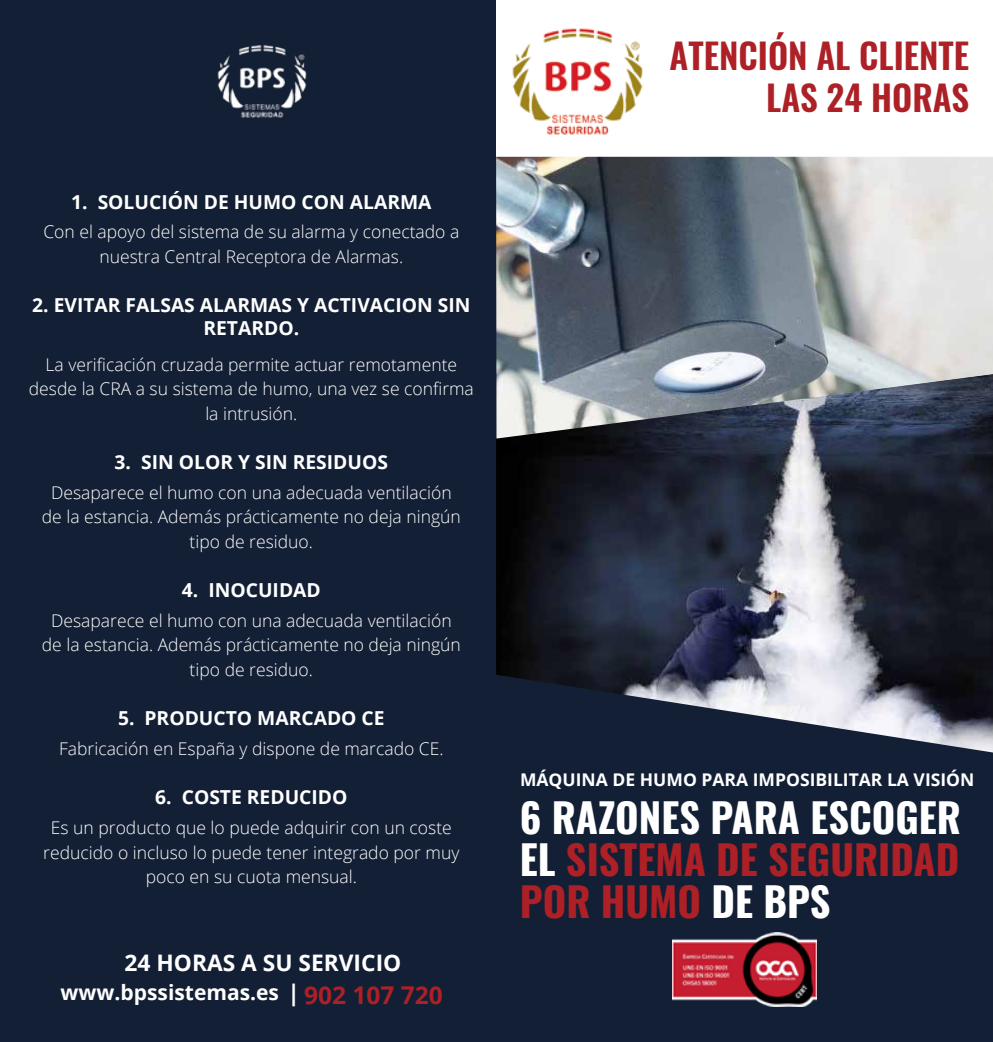
<style>
.page{position:relative;width:993px;height:1042px;background:#fff}
.page>*{position:absolute;margin:0;border:0;box-sizing:border-box;transform-origin:0 0}
.t1{font:700 40.25px/42px "Oswald";color:#fff;text-align:justify}
.t2{font:600 35px/42px "Oswald";color:#ac2026;text-align:right}
.t3{font:700 22.75px "Open Sans";color:#fff}
.t4{font:700 21px "Open Sans";color:#fff}
.t5{font:700 19.25px/23.1px "Open Sans";color:#fff;text-align:center}
.t6{font:300 17.5px/24.5px "Open Sans";color:#fff;text-align:center}
.t7{font:700 17.5px "Open Sans";color:#fff}
.s1{font-size:22.75px}
.s2{font-size:24.5px;color:#ac2026}
.s3{color:#ac2026}
</style>
<div class="page">
<div style="left:0;top:0;width:496px;height:1042px;background:#131f34"></div>
<img style="left:512px;top:28px;width:131px;height:107px">
<div style="left:496px;top:752px;width:496px;height:290px;background:#131f34"></div>
<img style="left:496px;top:439px;width:496px;height:313px">
<img style="left:672px;top:933px;width:144px;height:73px">
<img style="left:217px;top:45px;width:90px;height:73px">
<img style="left:496px;top:157px;width:496px;height:282px">
<p class="t5" style="left:71px;top:190px;width:362px">1. SOLUCIÓN DE HUMO CON ALARMA</p>
<p class="t6" style="left:43px;top:219px;width:417px">Con el apoyo del sistema de su alarma y conectado a nuestra Central Receptora de Alarmas.</p>
<p class="t5" style="left:32px;top:293px;width:439px">2. EVITAR FALSAS ALARMAS Y ACTIVACION SIN<br>RETARDO.</p>
<p class="t6" style="left:29px;top:352px;width:446px">La verificación cruzada permite actuar remotamente desde la CRA a su sistema de humo, una vez se confirma la intrusión.</p>
<p class="t5" style="left:115px;top:450px;width:275px">3. SIN OLOR Y SIN RESIDUOS</p>
<p class="t6" style="left:42px;top:480px;width:420px">Desaparece el humo con una adecuada ventilación de la estancia. Además prácticamente no deja ningún tipo de residuo.</p>
<p class="t5" style="left:182px;top:578px;width:140px">4. INOCUIDAD</p>
<p class="t6" style="left:42px;top:608px;width:420px">Desaparece el humo con una adecuada ventilación de la estancia. Además prácticamente no deja ningún tipo de residuo.</p>
<p class="t5" style="left:118px;top:706px;width:268px">5. PRODUCTO MARCADO CE</p>
<p class="t6" style="left:59px;top:736px;width:386px">Fabricación en España y dispone de marcado CE.</p>
<p class="t5" style="left:155px;top:785px;width:194px">6. COSTE REDUCIDO</p>
<p class="t6" style="left:43px;top:815px;width:417px">Es un producto que lo puede adquirir con un coste reducido o incluso lo puede tener integrado por muy poco en su cuota mensual.</p>
<h3 class="t3" style="left:124px;top:947px;width:278px">24 HORAS A SU SERVICIO</h3>
<p class="t4" style="left:61px;top:978px;width:383px">www.bpssistemas.es <span class="s1">|</span> <span class="s2">902 107 720</span></p>
<h2 class="t2" style="left:669px;top:37px;width:301px">ATENCIÓN AL CLIENTE<br>LAS 24 HORAS</h2>
<p class="t7" style="left:520px;top:767px;width:455px">MÁQUINA DE HUMO PARA IMPOSIBILITAR LA VISIÓN</p>
<h1 class="t1" style="left:519px;top:799px;width:442px">6 RAZONES PARA ESCOGER EL <span class="s3">SISTEMA DE SEGURIDAD POR HUMO</span> DE BPS</h1>
</div>
